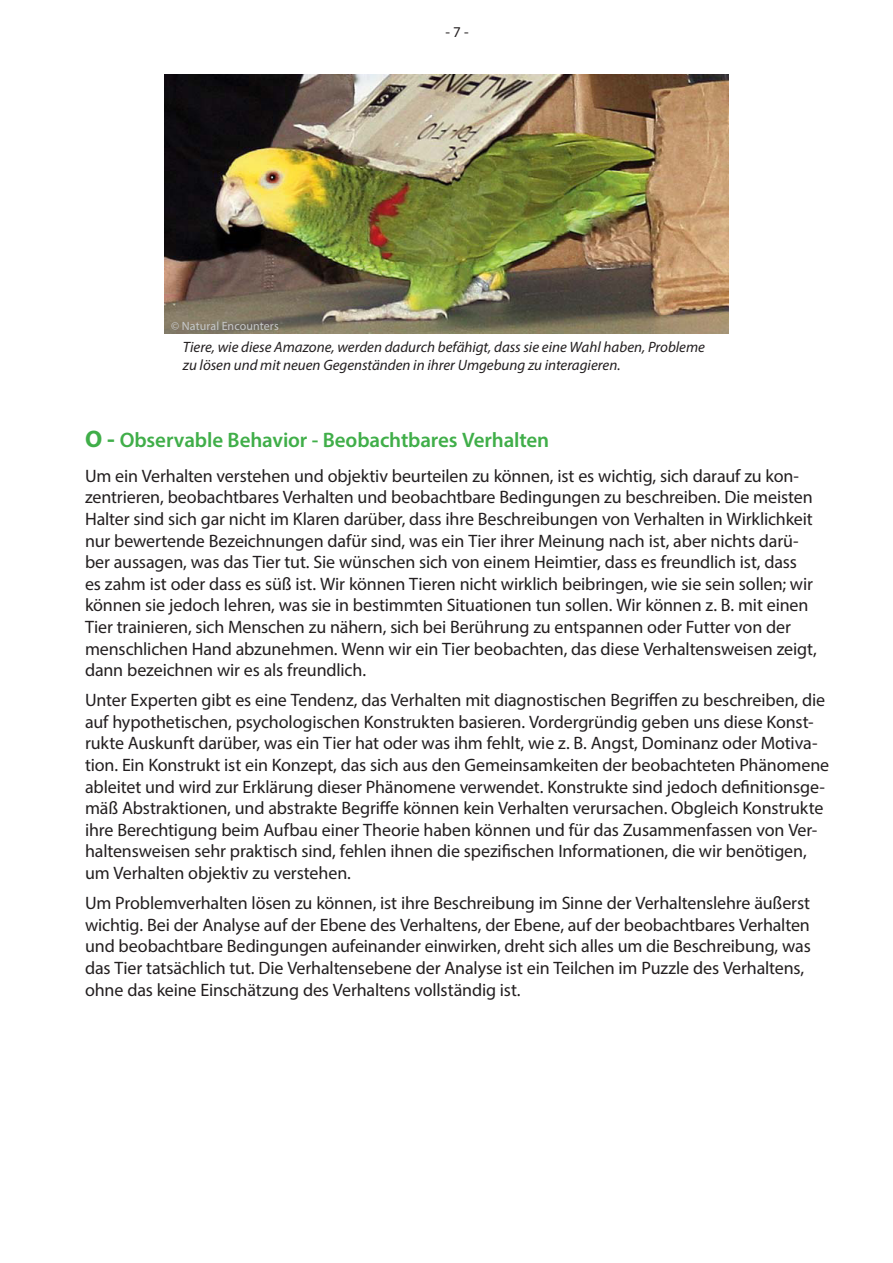
<style>
.page{position:relative;width:893px;height:1263px;background:#fff}
.page>*{position:absolute;margin:0;border:0;box-sizing:border-box;transform-origin:0 0}
.t1{font:600 21px "Myriad Pro";letter-spacing:-.005em;color:#40ae49}
.t2{font:18px/21.6px "Myriad Pro";letter-spacing:-.01em;color:#231f20}
._10pt{font:italic 15px/18px "Myriad Pro";color:#231f20}
.t3{font:15px "Myriad Pro";color:#231f20}
.t4{font:12px "Myriad Pro";letter-spacing:.005em;color:#c7c8ca}
.s1{font-weight:700;font-size:24px}
</style>
<div class="page">
<img style="left:164px;top:74px;width:565px;height:260px">
<p class="t4" style="left:171px;top:319px;width:109px">© Natural Encounters</p>
<p class="t3" style="left:445px;top:22px;width:25px">- 7 -</p>
<p class="_10pt" style="left:183px;top:338px;width:524px">Tiere, wie diese Amazone, werden dadurch befähigt, dass sie eine Wahl haben, Probleme zu lösen und mit neuen Gegenständen in ihrer Umgebung zu interagieren.</p>
<h3 class="t1" style="left:85px;top:427px;width:466px"><span class="s1">O -</span> Observable Behavior - Beobachtbares Verhalten</h3>
<p class="t2" style="left:85px;top:465px;width:733px">Um ein Verhalten verstehen und objektiv beurteilen zu können, ist es wichtig, sich darauf zu kon&shy;zentrieren, beobachtbares Verhalten und beobachtbare Bedingungen zu beschreiben. Die meisten Halter sind sich gar nicht im Klaren darüber, dass ihre Beschreibungen von Verhalten in Wirklichkeit nur bewertende Bezeichnungen dafür sind, was ein Tier ihrer Meinung nach ist, aber nichts darü&shy;ber aussagen, was das Tier tut. Sie wünschen sich von einem Heimtier, dass es freundlich ist, dass es zahm ist oder dass es süß ist. Wir können Tieren nicht wirklich beibringen, wie sie sein sollen; wir können sie jedoch lehren, was sie in bestimmten Situationen tun sollen. Wir können z. B. mit einen Tier trainieren, sich Menschen zu nähern, sich bei Berührung zu entspannen oder Futter von der menschlichen Hand abzunehmen. Wenn wir ein Tier beobachten, das diese Verhaltensweisen zeigt, dann bezeichnen wir es als freundlich.</p>
<p class="t2" style="left:85px;top:689px;width:746px">Unter Experten gibt es eine Tendenz, das Verhalten mit diagnostischen Begriffen zu beschreiben, die auf hypothetischen, psychologischen Konstrukten basieren. Vordergründig geben uns diese Konst&shy;rukte Auskunft darüber, was ein Tier hat oder was ihm fehlt, wie z. B. Angst, Dominanz oder Motiva&shy;tion. Ein Konstrukt ist ein Konzept, das sich aus den Gemeinsamkeiten der beobachteten Phänomene ableitet und wird zur Erklärung dieser Phänomene verwendet. Konstrukte sind jedoch definitionsge&shy;mäß Abstraktionen, und abstrakte Begriffe können kein Verhalten verursachen. Obgleich Konstrukte ihre Berechtigung beim Aufbau einer Theorie haben können und für das Zusammenfassen von Ver&shy;haltensweisen sehr praktisch sind, fehlen ihnen die spezifischen Informationen, die wir benötigen, um Verhalten objektiv zu verstehen.</p>
<p class="t2" style="left:85px;top:892px;width:727px">Um Problemverhalten lösen zu können, ist ihre Beschreibung im Sinne der Verhaltenslehre äußerst wichtig. Bei der Analyse auf der Ebene des Verhaltens, der Ebene, auf der beobachtbares Verhalten und beobachtbare Bedingungen aufeinander einwirken, dreht sich alles um die Beschreibung, was das Tier tatsächlich tut. Die Verhaltensebene der Analyse ist ein Teilchen im Puzzle des Verhaltens, ohne das keine Einschätzung des Verhaltens vollständig ist.</p>
</div>
